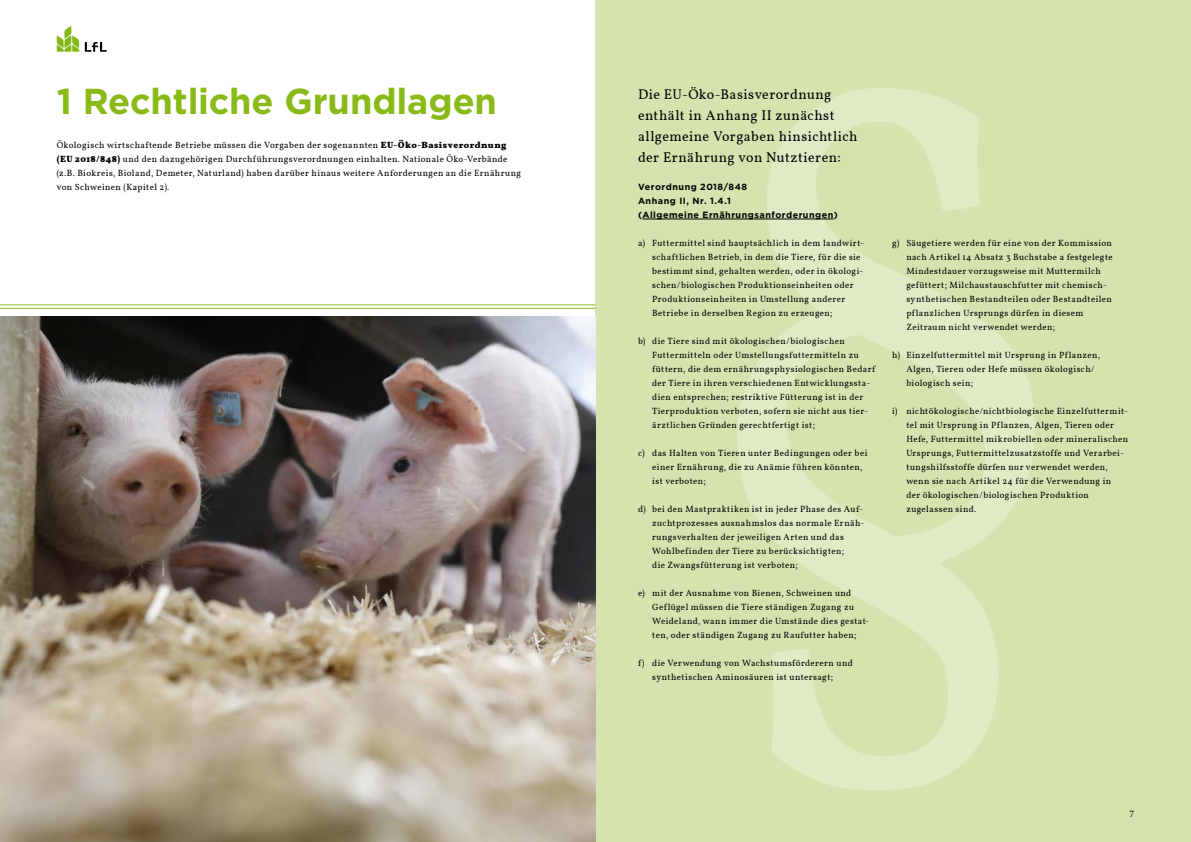
<style>
.page{position:relative;width:1191px;height:842px;background:#fff}
.page>*{position:absolute;margin:0;border:0;box-sizing:border-box;transform-origin:0 0}
.Schmuckschrift{font:700 36px "Gotham";letter-spacing:-.005em;color:#89ba17}
.copy_9pt{font:14px/21px "Vollkorn";letter-spacing:.03em;color:#000}
.t1{font:10px "Minion Pro";color:#000}
.copy_9pt-2{font:9px/14px "Vollkorn";letter-spacing:.045em;color:#000}
.subhead_9pt{font:700 9px "Gotham";letter-spacing:.055em;color:#000}
.s1{font-weight:700}
</style>
<div class="page">
<svg style="left:57px;top:26px;width:22px;height:26px"></svg>
<svg style="left:85px;top:42px;width:22px;height:10px"></svg>
<div style="left:595px;top:0;width:596px;height:842px;background:#d5e4af"></div>
<svg style="left:737px;top:88px;width:298px;height:702px"></svg>
<hr style="left:642px;top:219px;width:191px;height:1px;background:#000">
<img style="left:0;top:316px;width:595px;height:526px">
<hr style="left:0;top:308px;width:595px;height:1px;background:#89ba17">
<hr style="left:0;top:305px;width:595px;height:1px;background:#89ba17">
<h1 class="Schmuckschrift" style="left:57px;top:77px;width:442px">1 Rechtliche Grundlagen</h1>
<p class="copy_9pt-2" style="left:57px;top:138px;width:451px">Ökologisch wirtschaftende Betriebe müssen die Vorgaben der sogenannten <span class="s1">EU-Öko-Basisverordnung</span></p>
<p class="copy_9pt-2" style="left:57px;top:152px;width:452px"><span class="s1">(EU 2018/848)</span> und den dazugehörigen Durchführungsverordnungen einhalten. Nationale Öko-Verbände</p>
<p class="copy_9pt-2" style="left:57px;top:166px;width:466px">(z.B. Biokreis, Bioland, Demeter, Naturland) haben darüber hinaus weitere Anforderungen an die Ernährung</p>
<p class="copy_9pt-2" style="left:57px;top:180px;width:114px">von Schweinen (Kapitel 2).</p>
<p class="copy_9pt" style="left:638px;top:84px;width:195px">Die EU-Öko-Basisverordnung</p>
<p class="copy_9pt" style="left:638px;top:105px;width:198px">enthält in Anhang II zunächst</p>
<p class="copy_9pt" style="left:638px;top:126px;width:221px">allgemeine Vorgaben hinsichtlich der Ernährung von Nutztieren:</p>
<h3 class="subhead_9pt" style="left:638px;top:181px;width:111px">Verordnung 2018/848</h3>
<h3 class="subhead_9pt" style="left:638px;top:195px;width:94px">Anhang II, Nr. 1.4.1</h3>
<h3 class="subhead_9pt" style="left:638px;top:209px;width:201px">(Allgemeine Ernährungsanforderungen)</h3>
<p class="copy_9pt-2" style="left:652px;top:236px;width:213px;text-indent:-14px">a) Futtermittel sind hauptsächlich in dem landwirt&shy;schaftlichen Betrieb, in dem die Tiere, für die sie bestimmt sind, gehalten werden, oder in ökologi&shy;schen/biologischen Produktionseinheiten oder Produktionseinheiten in Umstellung anderer Betriebe in derselben Region zu erzeugen;</p>
<p class="copy_9pt-2" style="left:652px;top:334px;width:225px;text-indent:-14px">b) die Tiere sind mit ökologischen/biologischen Futtermitteln oder Umstellungsfuttermitteln zu füttern, die dem ernährungsphysiologischen Bedarf der Tiere in ihren verschiedenen Entwicklungssta&shy;dien entsprechen; restriktive Fütterung ist in der Tierproduktion verboten, sofern sie nicht aus tier&shy;ärztlichen Gründen gerechtfertigt ist;</p>
<p class="copy_9pt-2" style="left:652px;top:446px;width:217px;text-indent:-14px">c) das Halten von Tieren unter Bedingungen oder bei einer Ernährung, die zu Anämie führen könnten, ist verboten;</p>
<p class="copy_9pt-2" style="left:652px;top:502px;width:214px;text-indent:-14px">d) bei den Mastpraktiken ist in jeder Phase des Auf&shy;zuchtprozesses ausnahmslos das normale Ernäh&shy;rungsverhalten der jeweiligen Arten und das Wohlbefinden der Tiere zu berücksichtigten;<br>die Zwangsfütterung ist verboten;</p>
<p class="copy_9pt-2" style="left:652px;top:586px;width:219px;text-indent:-14px">e) mit der Ausnahme von Bienen, Schweinen und Geflügel müssen die Tiere ständigen Zugang zu Weideland, wann immer die Umstände dies gestat&shy;ten, oder ständigen Zugang zu Raufutter haben;</p>
<p class="copy_9pt-2" style="left:638px;top:656px;width:216px;text-align:center">f) die Verwendung von Wachstumsförderern und synthetischen Aminosäuren ist untersagt;</p>
<p class="copy_9pt-2" style="left:906px;top:236px;width:208px;text-indent:-14px">g) Säugetiere werden für eine von der Kommission nach Artikel 14 Absatz 3 Buchstabe a festgelegte Mindestdauer vorzugsweise mit Muttermilch gefüttert; Milchaustauschfutter mit chemisch&shy;synthetischen Bestandteilen oder Bestandteilen pflanzlichen Ursprungs dürfen in diesem Zeitraum nicht verwendet werden;</p>
<p class="copy_9pt-2" style="left:906px;top:348px;width:195px;text-indent:-14px">h) Einzelfuttermittel mit Ursprung in Pflanzen,<br>Algen, Tieren oder Hefe müssen ökologisch/ biologisch sein;</p>
<p class="copy_9pt-2" style="left:906px;top:404px;width:223px;text-indent:-14px">i) nichtökologische/nichtbiologische Einzelfuttermit&shy;tel mit Ursprung in Pflanzen, Algen, Tieren oder Hefe, Futtermittel mikrobiellen oder mineralischen Ursprungs, Futtermittelzusatzstoffe und Verarbei&shy;tungshilfsstoffe dürfen nur verwendet werden, wenn sie nach Artikel 24 für die Verwendung in<br>der ökologischen/biologischen Produktion zugelassen sind.</p>
<p class="t1" style="left:1129px;top:808px;width:6px">7</p>
</div>
